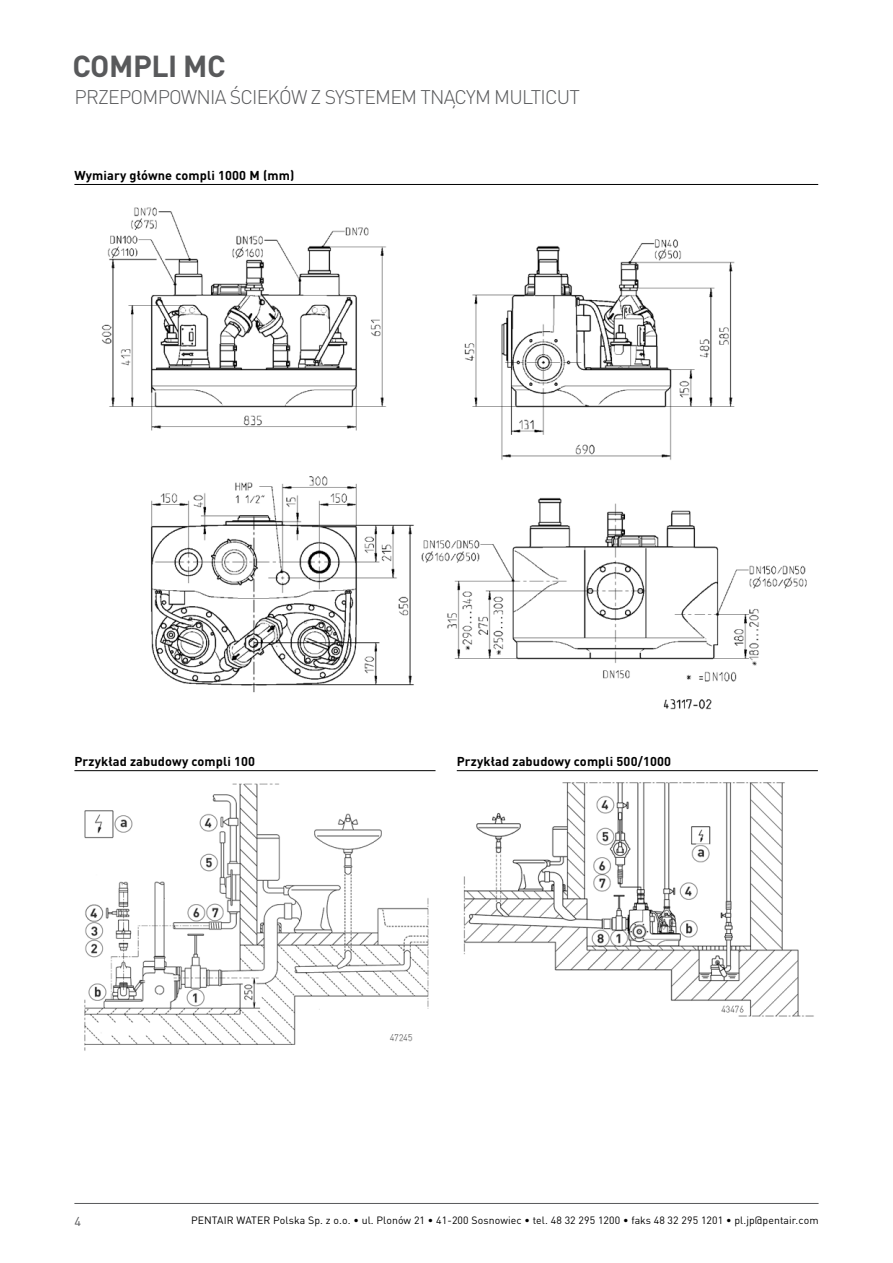
<style>
.page{position:relative;width:893px;height:1263px;background:#fff}
.page>*{position:absolute;margin:0;border:0;box-sizing:border-box;transform-origin:0 0}
.t1{font:700 30px "DIN Pro";letter-spacing:-.015em;color:#58595b}
.t2{font:300 19.5px "DIN Pro";letter-spacing:-.04em;color:#58595b}
.t3{font:700 12.75px "DIN Pro";letter-spacing:.01em;color:#000}
.t4{font:12.75px "DIN Pro";color:#58595b}
.t5{font:10.5px "DIN Pro";letter-spacing:.01em;color:#000}
</style>
<div class="page">
<hr style="left:74px;top:1203px;width:745px;height:1px;background:#58595b">
<hr style="left:74px;top:184px;width:744px;height:1px;background:#000">
<img style="left:101px;top:207px;width:706px;height:503px">
<hr style="left:74px;top:770px;width:361px;height:1px;background:#000">
<img style="left:84px;top:783px;width:345px;height:268px">
<hr style="left:457px;top:770px;width:361px;height:1px;background:#000">
<img style="left:463px;top:782px;width:351px;height:235px">
<h1 class="t1" style="left:72px;top:41px;width:155px">COMPLI MC</h1>
<h2 class="t2" style="left:75px;top:82px;width:507px">PRZEPOMPOWNIA ŚCIEKÓW Z SYSTEMEM TNĄCYM MULTICUT</h2>
<p class="t3" style="left:74px;top:165px;width:221px">Wymiary główne compli 1000 M (mm)</p>
<p class="t3" style="left:74px;top:751px;width:182px">Przykład zabudowy compli 100</p>
<p class="t3" style="left:457px;top:751px;width:216px">Przykład zabudowy compli 500/1000</p>
<p class="t4" style="left:74px;top:1211px;width:8px">4</p>
<p class="t5" style="left:191px;top:1212px;width:629px">PENTAIR WATER Polska Sp. z o.o. ∙ ul. Plonów 21 ∙ 41-200 Sosnowiec ∙ tel. 48 32 295 1200 ∙ faks 48 32 295 1201 ∙ pl.jp@pentair.com</p>
</div>
